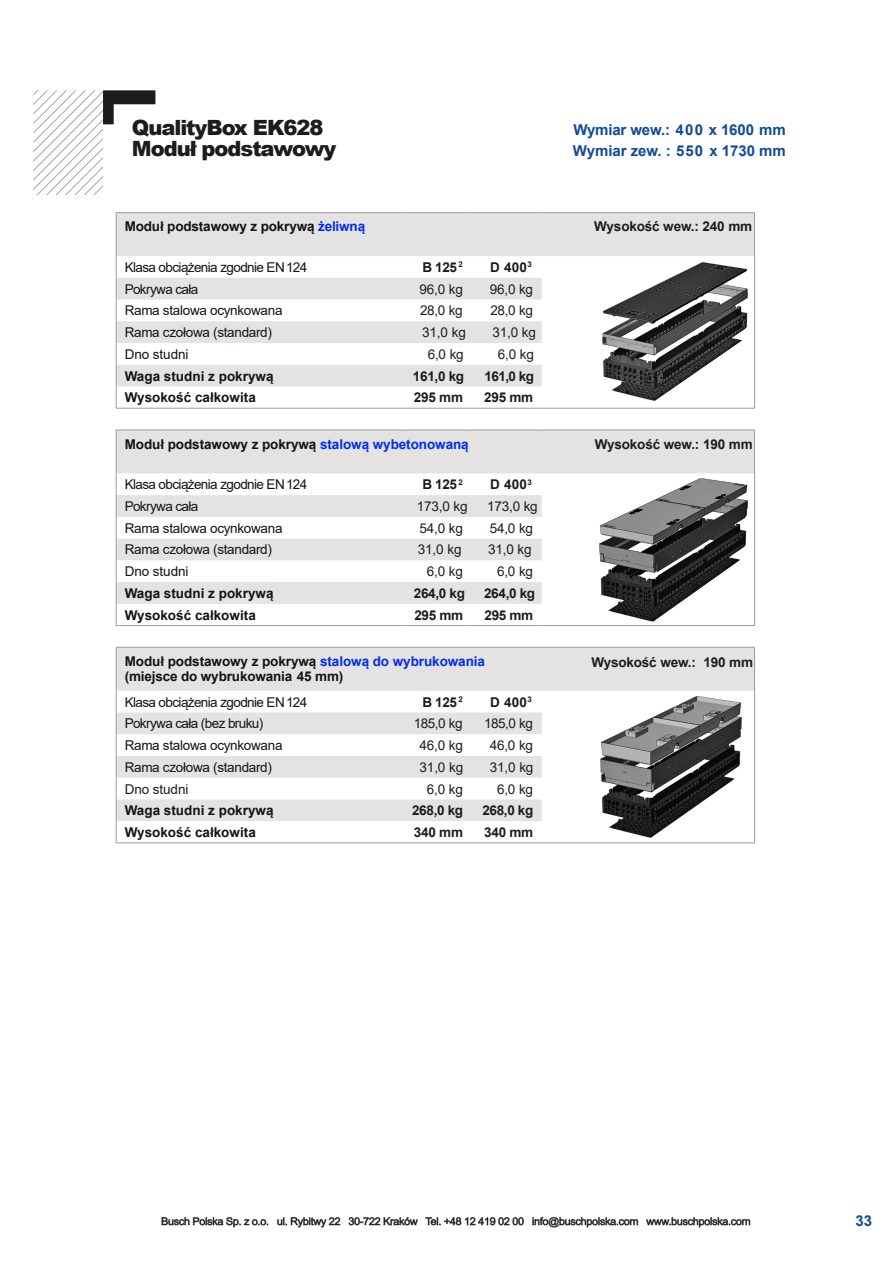
<style>
.page{position:relative;width:894px;height:1263px;background:#fff}
.page>*{position:absolute;margin:0;border:0;box-sizing:border-box;transform-origin:0 0}
.t1{font:900 21px/21px "Arial";letter-spacing:-.05em;color:#1e1c1a}
.t2{font:700 15px/21px "Arial";letter-spacing:-.005em;color:#134a98}
.t3{font:700 13.5px/15px "Arial";letter-spacing:-.005em;color:#121413}
.t4{font:700 13.5px "Arial";letter-spacing:-.015em;color:#1e1c1a}
.t5{font:13.5px "Arial";letter-spacing:-.015em;color:#1e1c1a}
.t6{font:13.5px "Arial";letter-spacing:-.02em;color:#121413}
.t7{font:13.5px "Arial";letter-spacing:-.045em;color:#121413}
.s1{color:#002def}
</style>
<div class="page">
<svg style="left:161px;top:1217px;width:107px;height:10px"></svg>
<svg style="left:277px;top:1217px;width:63px;height:11px"></svg>
<svg style="left:348px;top:1217px;width:70px;height:9px"></svg>
<svg style="left:425px;top:1217px;width:98px;height:8px"></svg>
<svg style="left:532px;top:1217px;width:106px;height:10px"></svg>
<svg style="left:646px;top:1217px;width:104px;height:10px"></svg>
<svg style="left:33px;top:90px;width:122px;height:105px"></svg>
<hr style="left:116px;top:843px;width:215px;height:1px;background:#9e9b9b">
<hr style="left:331px;top:843px;width:70px;height:1px;background:#9e9b9b">
<hr style="left:401px;top:843px;width:70px;height:1px;background:#9e9b9b">
<hr style="left:471px;top:843px;width:70px;height:1px;background:#9e9b9b">
<hr style="left:541px;top:843px;width:213px;height:1px;background:#9e9b9b">
<svg style="left:116px;top:647px;width:639px;height:196px"></svg>
<hr style="left:401px;top:625px;width:70px;height:1px;background:#9e9b9b">
<hr style="left:471px;top:625px;width:70px;height:1px;background:#9e9b9b">
<hr style="left:116px;top:625px;width:215px;height:1px;background:#9e9b9b">
<hr style="left:331px;top:625px;width:70px;height:1px;background:#9e9b9b">
<hr style="left:541px;top:625px;width:213px;height:1px;background:#9e9b9b">
<svg style="left:116px;top:430px;width:639px;height:195px"></svg>
<hr style="left:116px;top:212px;width:215px;height:1px;background:#9e9b9b">
<hr style="left:331px;top:212px;width:70px;height:1px;background:#9e9b9b">
<hr style="left:401px;top:212px;width:70px;height:1px;background:#9e9b9b">
<hr style="left:471px;top:212px;width:70px;height:1px;background:#9e9b9b">
<hr style="left:541px;top:212px;width:213px;height:1px;background:#9e9b9b">
<hr style="left:116px;top:408px;width:215px;height:1px;background:#9e9b9b">
<hr style="left:331px;top:408px;width:70px;height:1px;background:#9e9b9b">
<hr style="left:401px;top:408px;width:70px;height:1px;background:#9e9b9b">
<hr style="left:471px;top:408px;width:70px;height:1px;background:#9e9b9b">
<hr style="left:541px;top:408px;width:213px;height:1px;background:#9e9b9b">
<svg style="left:116px;top:213px;width:639px;height:195px"></svg>
<img style="left:599px;top:478px;width:148px;height:144px">
<img style="left:600px;top:696px;width:141px;height:141px">
<img style="left:602px;top:262px;width:145px;height:139px">
<h1 class="t1" style="left:132px;top:119px;width:206px">QualityBox EK628<br>Moduł podstawowy</h1>
<p class="t2" style="left:572px;top:121px;width:214px">Wymiar wew.: 400 x 1600 mm<br>Wymiar zew. : 550 x 1730 mm</p>
<p class="t3" style="left:125px;top:220px;width:242px">Moduł podstawowy z pokrywą <span class="s1">żeliwną</span></p>
<p class="t4" style="left:594px;top:222px;width:159px">Wysokość wew.: 240 mm</p>
<p class="t7" style="left:125px;top:262px;width:184px">Klasa obciążenia zgodnie EN124</p>
<p class="t4" style="left:422px;top:262px;width:42px">B 125<sup>2</sup></p>
<p class="t4" style="left:490px;top:262px;width:43px">D 400<sup>3</sup></p>
<p class="t7" style="left:125px;top:284px;width:75px">Pokrywa cała</p>
<p class="t5" style="left:419px;top:284px;width:45px">96,0 kg</p>
<p class="t5" style="left:489px;top:284px;width:45px">96,0 kg</p>
<p class="t6" style="left:125px;top:306px;width:159px">Rama stalowa ocynkowana</p>
<p class="t5" style="left:420px;top:306px;width:44px">28,0 kg</p>
<p class="t5" style="left:490px;top:306px;width:44px">28,0 kg</p>
<p class="t6" style="left:125px;top:327px;width:149px">Rama czołowa (standard)</p>
<p class="t5" style="left:422px;top:327px;width:45px">31,0 kg</p>
<p class="t5" style="left:492px;top:327px;width:45px">31,0 kg</p>
<p class="t6" style="left:125px;top:349px;width:65px">Dno studni</p>
<p class="t5" style="left:427px;top:349px;width:37px">6,0 kg</p>
<p class="t5" style="left:498px;top:349px;width:37px">6,0 kg</p>
<p class="t3" style="left:125px;top:370px;width:150px">Waga studni z pokrywą</p>
<p class="t4" style="left:413px;top:371px;width:53px">161,0 kg</p>
<p class="t4" style="left:484px;top:371px;width:51px">161,0 kg</p>
<p class="t3" style="left:125px;top:391px;width:133px">Wysokość całkowita</p>
<p class="t4" style="left:414px;top:392px;width:51px">295 mm</p>
<p class="t4" style="left:484px;top:392px;width:51px">295 mm</p>
<p class="t3" style="left:125px;top:438px;width:345px">Moduł podstawowy z pokrywą <span class="s1">stalową wybetonowaną</span></p>
<p class="t4" style="left:594px;top:439px;width:159px">Wysokość wew.: 190 mm</p>
<p class="t7" style="left:125px;top:479px;width:184px">Klasa obciążenia zgodnie EN124</p>
<p class="t4" style="left:422px;top:479px;width:42px">B 125<sup>2</sup></p>
<p class="t4" style="left:490px;top:479px;width:43px">D 400<sup>3</sup></p>
<p class="t7" style="left:125px;top:501px;width:75px">Pokrywa cała</p>
<p class="t5" style="left:416px;top:501px;width:52px">173,0 kg</p>
<p class="t5" style="left:487px;top:501px;width:52px">173,0 kg</p>
<p class="t6" style="left:125px;top:523px;width:159px">Rama stalowa ocynkowana</p>
<p class="t5" style="left:419px;top:523px;width:45px">54,0 kg</p>
<p class="t5" style="left:489px;top:523px;width:45px">54,0 kg</p>
<p class="t6" style="left:125px;top:545px;width:149px">Rama czołowa (standard)</p>
<p class="t5" style="left:417px;top:545px;width:45px">31,0 kg</p>
<p class="t5" style="left:488px;top:545px;width:45px">31,0 kg</p>
<p class="t6" style="left:125px;top:566px;width:65px">Dno studni</p>
<p class="t5" style="left:426px;top:566px;width:37px">6,0 kg</p>
<p class="t5" style="left:497px;top:566px;width:37px">6,0 kg</p>
<p class="t3" style="left:125px;top:587px;width:150px">Waga studni z pokrywą</p>
<p class="t4" style="left:414px;top:588px;width:52px">264,0 kg</p>
<p class="t4" style="left:484px;top:588px;width:52px">264,0 kg</p>
<p class="t3" style="left:125px;top:609px;width:133px">Wysokość całkowita</p>
<p class="t4" style="left:414px;top:610px;width:50px">295 mm</p>
<p class="t4" style="left:484px;top:610px;width:50px">295 mm</p>
<p class="t3" style="left:125px;top:655px;width:362px">Moduł podstawowy z pokrywą <span class="s1">stalową do wybrukowania </span>(miejsce do wybrukowania 45 mm)</p>
<p class="t4" style="left:591px;top:657px;width:163px">Wysokość wew.: 190 mm</p>
<p class="t7" style="left:125px;top:697px;width:184px">Klasa obciążenia zgodnie EN124</p>
<p class="t4" style="left:422px;top:697px;width:42px">B 125<sup>2</sup></p>
<p class="t4" style="left:490px;top:697px;width:43px">D 400<sup>3</sup></p>
<p class="t7" style="left:125px;top:718px;width:140px">Pokrywa cała (bez bruku)</p>
<p class="t5" style="left:413px;top:718px;width:50px">185,0 kg</p>
<p class="t5" style="left:484px;top:718px;width:50px">185,0 kg</p>
<p class="t6" style="left:125px;top:740px;width:159px">Rama stalowa ocynkowana</p>
<p class="t5" style="left:419px;top:740px;width:45px">46,0 kg</p>
<p class="t5" style="left:489px;top:740px;width:45px">46,0 kg</p>
<p class="t6" style="left:125px;top:762px;width:149px">Rama czołowa (standard)</p>
<p class="t5" style="left:419px;top:762px;width:45px">31,0 kg</p>
<p class="t5" style="left:489px;top:762px;width:45px">31,0 kg</p>
<p class="t5" style="left:125px;top:784px;width:65px">Dno studni</p>
<p class="t5" style="left:426px;top:784px;width:37px">6,0 kg</p>
<p class="t5" style="left:497px;top:784px;width:37px">6,0 kg</p>
<p class="t3" style="left:125px;top:804px;width:150px">Waga studni z pokrywą</p>
<p class="t4" style="left:412px;top:805px;width:53px">268,0 kg</p>
<p class="t4" style="left:482px;top:805px;width:53px">268,0 kg</p>
<p class="t3" style="left:125px;top:826px;width:133px">Wysokość całkowita</p>
<p class="t4" style="left:414px;top:827px;width:51px">340 mm</p>
<p class="t4" style="left:484px;top:827px;width:51px">340 mm</p>
<p class="t2" style="left:855px;top:1211px;width:18px">33</p>
</div>
